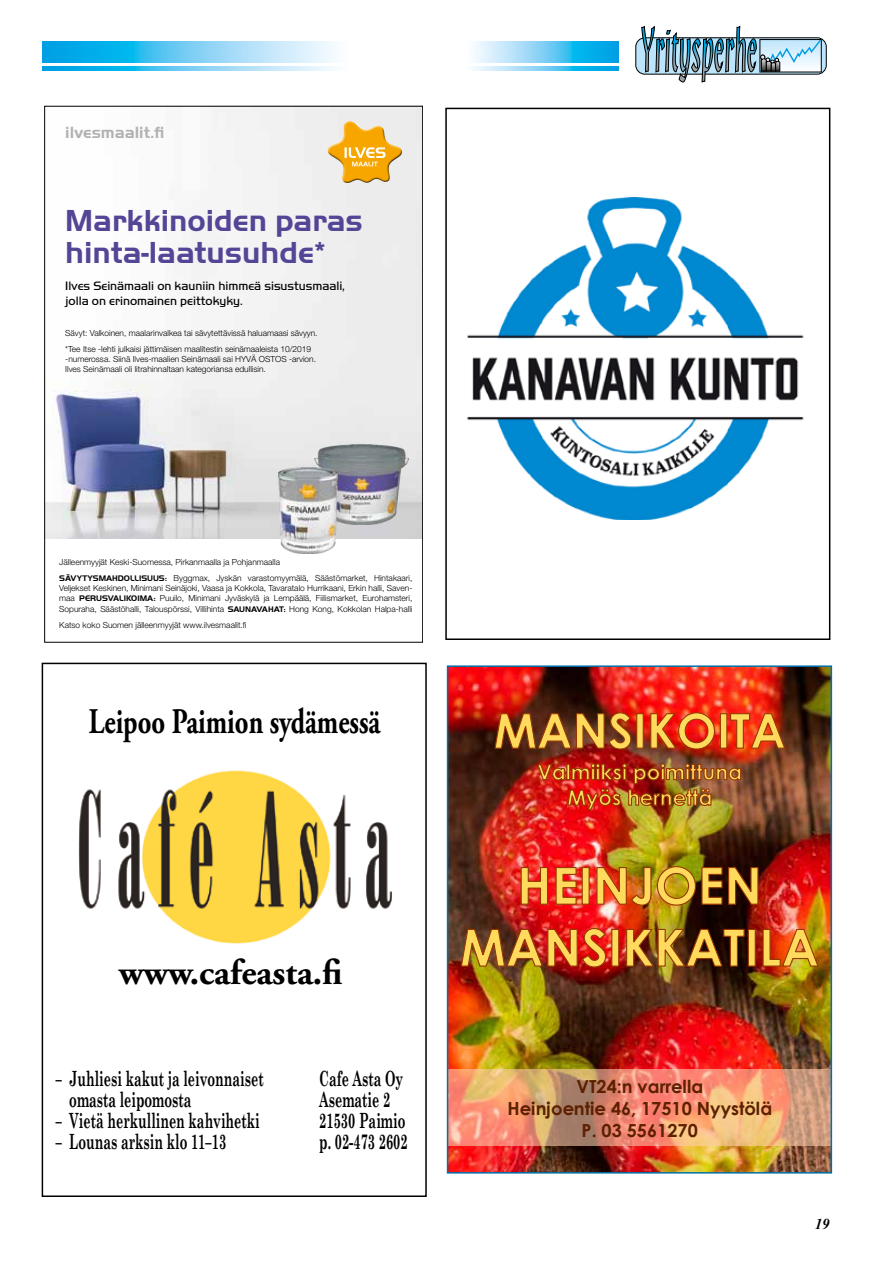
<style>
.page{position:relative;width:893px;height:1263px;background:#fff}
.page>*{position:absolute;margin:0;border:0;box-sizing:border-box;transform-origin:0 0}
.t1{font:700 36px "Adobe Garamond Pro";color:#000;scale:.74 1}
.t2{font:700 36px "Adobe Garamond Pro";color:#000}
.t3{font:700 31.5px/31.5px "Handel Got D";color:#554596}
.t4{font:700 21px/21px "Century Schoolbook";color:#000;scale:.6 1}
.t5{font:700 18px/21.8px "Century Gothic";letter-spacing:.005em;color:#5d2000;text-align:center}
.t6{font:700 16.8px "Handel Got D";color:#b3b2b2}
.t7{font:italic 700 15px "Times New Roman";color:#000}
.t8{font:300 12.6px/15.1px "Handel Got D";color:#000}
.t9{font:300 8.4px/10.1px "Helvetica Neue";color:#000}
.s1{font-family:"Handel Got D";font-weight:700}
</style>
<div class="page">
<div style="left:636px;top:38px;width:190px;height:36px;background:#bce4fa;border-radius:9px"></div>
<svg style="left:641px;top:26px;width:181px;height:57px"></svg>
<svg style="left:43px;top:41px;width:292px;height:30px"></svg>
<svg style="left:473px;top:41px;width:146px;height:30px"></svg>
<img style="left:41px;top:757px;width:406px;height:195px">
<div style="left:42px;top:663px;width:385px;height:534px;border:2px solid #000"></div>
<img style="left:46px;top:108px;width:375px;height:430px">
<img style="left:315px;top:444px;width:93px;height:81px">
<img style="left:278px;top:467px;width:60px;height:86px">
<svg style="left:328px;top:121px;width:74px;height:62px"></svg>
<div style="left:445px;top:108px;width:385px;height:532px;border:2px solid #000"></div>
<img style="left:467px;top:198px;width:337px;height:321px">
<img style="left:450px;top:668px;width:379px;height:502px">
<img style="left:494px;top:712px;width:292px;height:38px">
<img style="left:536px;top:762px;width:206px;height:48px">
<img style="left:520px;top:865px;width:239px;height:41px">
<img style="left:460px;top:927px;width:360px;height:41px">
<div style="left:448px;top:1069px;width:383px;height:77px;background:#ffccad;opacity:.6"></div>
<div style="left:447px;top:665px;width:385px;height:508px;border:2px solid #0072aa"></div>
<h3 class="t6" style="left:65px;top:123px;width:101px">ilvesmaalit.fi</h3>
<h2 class="t3" style="left:65px;top:205px;width:299px">Markkinoiden paras hinta-laatusuhde*</h2>
<h3 class="t8" style="left:65px;top:279px;width:281px">Ilves Seinämaali on kauniin himmeä sisustusmaali, jolla on erinomainen peittokyky.</h3>
<p class="t9" style="left:65px;top:325px;width:254px;line-height:16px">Sävyt: Valkoinen, maalarinvalkea tai sävytettävissä haluamaasi sävyyn. *Tee Itse -lehti julkaisi jättimäisen maalitestin seinämaaleista 10/2019</p>
<p class="t9" style="left:65px;top:354px;width:252px">-numerossa. Siinä Ilves-maalien Seinämaali sai HYVÄ OSTOS -arvion.<br>Ilves Seinämaali oli litrahinnaltaan kategoriansa edullisin.</p>
<p class="t9" style="left:59px;top:554px;width:355px;line-height:16px">Jälleenmyyjät Keski-Suomessa, Pirkanmaalla ja Pohjanmaalla<br><span class="s1">SÄVYTYSMAHDOLLISUUS:</span> Byggmax, Jyskän varastomyymälä, Säästömarket, Hintakaari,</p>
<p class="t9" style="left:59px;top:583px;width:355px;text-align:justify">Veljekset Keskinen, Minimani Seinäjoki, Vaasa ja Kokkola, Tavaratalo Hurrikaani, Erkin halli, Saven&shy;maa <span class="s1">PERUSVALIKOIMA:</span> Puuilo, Minimani Jyväskylä ja Lempäälä, Fiilismarket, Eurohamsteri, Sopuraha, Säästöhalli, Talouspörssi, Villihinta <span class="s1">SAUNAVAHAT:</span> Hong Kong, Kokkolan Halpa-halli</p>
<p class="t9" style="left:59px;top:619px;width:189px">Katso koko Suomen jälleenmyyjät www.ilvesmaalit.fi</p>
<h1 class="t1" style="left:89px;top:700px;width:395px">Leipoo Paimion sydämessä</h1>
<h1 class="t2" style="left:119px;top:951px;width:225px">www.cafeasta.fi</h1>
<h3 class="t4" style="left:69px;top:1067px;width:326px;text-indent:-13px">– Juhliesi kakut ja leivonnaiset omasta leipomosta</h3>
<h3 class="t4" style="left:56px;top:1109px;width:342px">– Vietä herkullinen kahvihetki</h3>
<h3 class="t4" style="left:56px;top:1130px;width:286px">– Lounas arksin klo 11–13</h3>
<h3 class="t4" style="left:319px;top:1067px;width:149px">Cafe Asta Oy<br>Asematie 2<br>21530 Paimio p. 02-473 2602</h3>
<h3 class="t5" style="left:507px;top:1075px;width:266px">VT24:n varrella<br>Heinjoentie 46, 17510 Nyystölä<br>P. 03 5561270</h3>
<h3 class="t7" style="left:815px;top:1213px;width:16px">19</h3>
</div>
